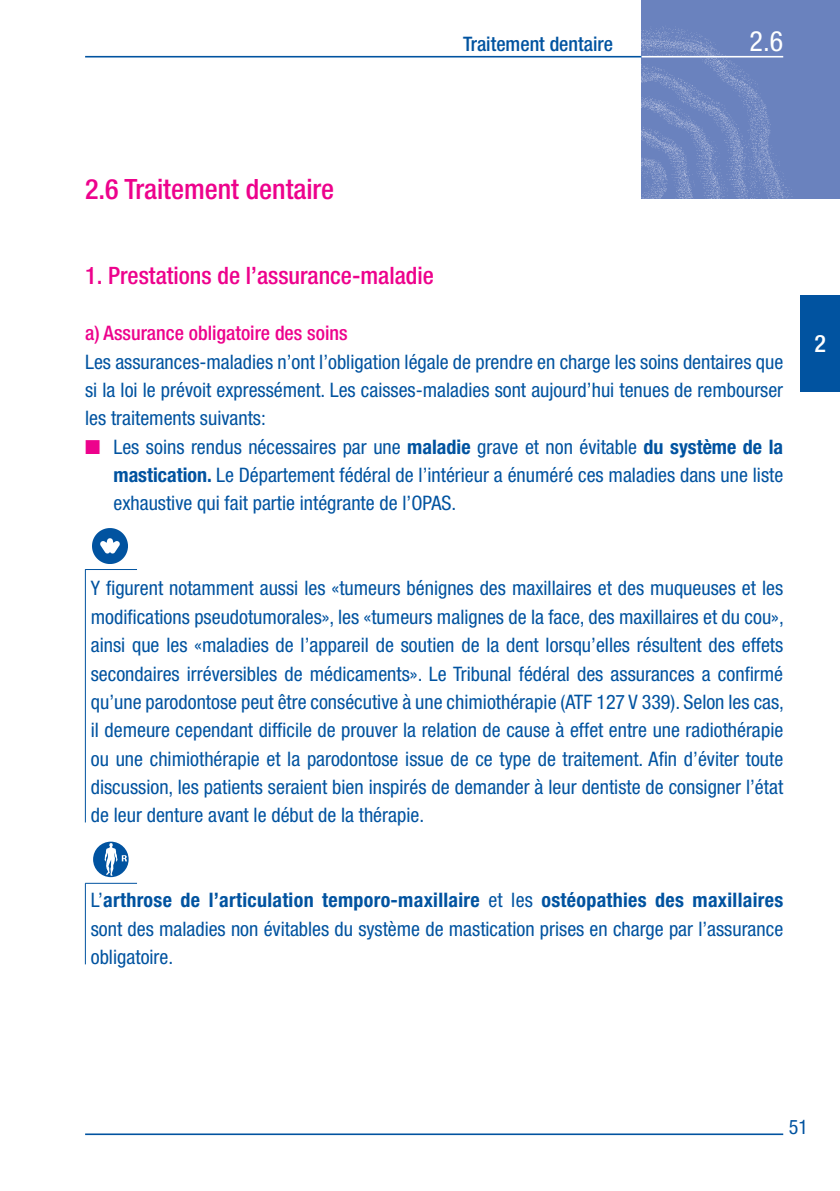
<style>
.page{position:relative;width:840px;height:1191px;background:#fff}
.page>*{position:absolute;margin:0;border:0;box-sizing:border-box;transform-origin:0 0}
.t1{font:500 condensed 28px "Helvetica Neue LT Std";color:#ed028c}
.t2{font:condensed 28px "Helvetica Neue LT Std";color:#fff}
.t3{font:500 condensed 24px "Helvetica Neue LT Std";color:#ed028c}
.t4{font:500 condensed 24px "Helvetica Neue LT Std";color:#fff}
.t5{font:condensed 20px/28.4px "Helvetica Neue LT Std";color:#0153a0;text-align:justify}
.t6{font:500 condensed 20px "Helvetica Neue LT Std";color:#ed028c}
.t7{font:500 condensed 20px "Helvetica Neue LT Std";color:#0153a0}
.s1{color:#ed028c}
.s2{font-weight:700}
</style>
<div class="page">
<img style="left:641px;top:0;width:198px;height:198px">
<div style="left:799px;top:295px;width:40px;height:96px;background:#0153a0"></div>
<hr style="left:641px;top:56px;width:141px;height:1px;background:#fff">
<hr style="left:85px;top:56px;width:556px;height:1px;background:#0153a0">
<hr style="left:85px;top:1133px;width:697px;height:2px;background:#0153a0">
<hr style="left:85px;top:569px;width:1px;height:253px;background:#0153a0">
<hr style="left:85px;top:569px;width:52px;height:1px;background:#0153a0">
<img style="left:92px;top:528px;width:36px;height:36px">
<hr style="left:85px;top:883px;width:1px;height:81px;background:#0153a0">
<svg style="left:93px;top:841px;width:35px;height:36px"></svg>
<hr style="left:85px;top:883px;width:52px;height:1px;background:#0153a0">
<p class="t7" style="left:463px;top:32px;width:151px">Traitement dentaire</p>
<h1 class="t2" style="left:749px;top:25px;width:35px">2.6</h1>
<h1 class="t1" style="left:85px;top:172px;width:250px">2.6 Traitement dentaire</h1>
<p class="t3" style="left:85px;top:261px;width:350px">1. Prestations de l’assurance-maladie</p>
<p class="t6" style="left:85px;top:321px;width:264px">a) Assurance obligatoire des soins</p>
<p class="t5" style="left:85px;top:347px;width:699px">Les assurances-maladies n’ont l’obligation légale de prendre en charge les soins dentaires que si la loi le prévoit expressément. Les caisses-maladies sont aujourd’hui tenues de rembourser les traitements suivants:</p>
<p class="t5" style="left:113px;top:432px;width:671px;text-indent:-28px"><span class="s1">■</span> Les soins rendus nécessaires par une <span class="s2">maladie</span> grave et non évitable <span class="s2">du système de la mastication.</span> Le Département fédéral de l’intérieur a énuméré ces maladies dans une liste exhaustive qui fait partie intégrante de l’OPAS.</p>
<p class="t5" style="left:91px;top:574px;width:694px">Y figurent notamment aussi les «tumeurs bénignes des maxillaires et des muqueuses et les modifications pseudotumorales», les «tumeurs malignes de la face, des maxillaires et du cou», ainsi que les «maladies de l’appareil de soutien de la dent lorsqu’elles résultent des effets secondaires irréversibles de médicaments». Le Tribunal fédéral des assurances a confirmé qu’une parodontose peut être consécutive à une chimiothérapie (ATF 127 V 339). Selon les cas, il demeure cependant difficile de prouver la relation de cause à effet entre une radiothérapie ou une chimiothérapie et la parodontose issue de ce type de traitement. Afin d’éviter toute discussion, les patients seraient bien inspirés de demander à leur dentiste de consigner l’état de leur denture avant le début de la thérapie.</p>
<p class="t5" style="left:91px;top:886px;width:693px">L’<span class="s2">arthrose de l’articulation temporo-maxillaire</span> et les <span class="s2">ostéopathies des maxillaires </span>sont des maladies non évitables du système de mastication prises en charge par l’assurance obligatoire.</p>
<p class="t4" style="left:813px;top:329px;width:13px">2</p>
<p class="t5" style="left:788px;top:1112px;width:21px">51</p>
</div>
